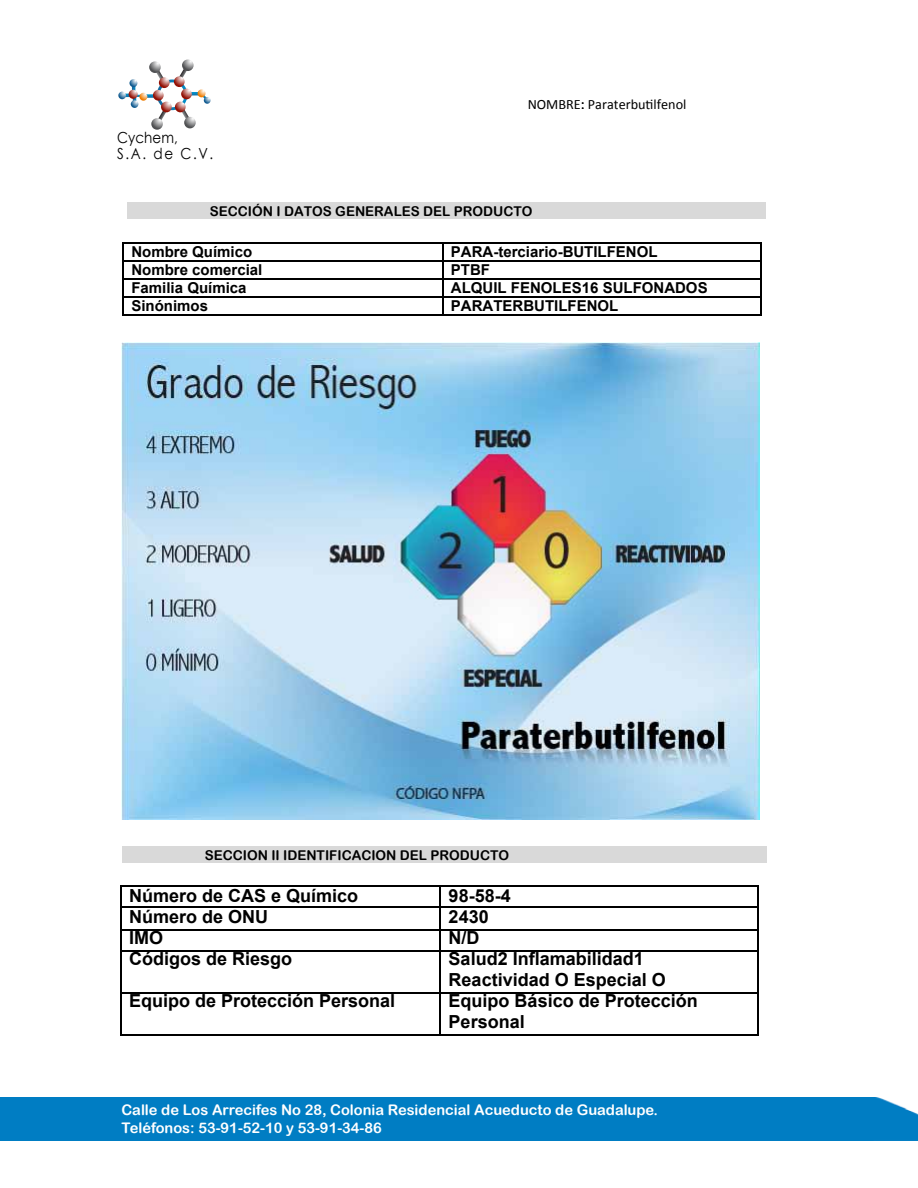
<style>
.page{position:relative;width:918px;height:1188px;background:#fff}
.page>*{position:absolute;margin:0;border:0;box-sizing:border-box;transform-origin:0 0}
.t1{font:700 18px/21px "Arial";color:#000}
.t2{font:15.3px/16.2px "Century Gothic";letter-spacing:.005em;color:#000;scale:.89 1}
.t3{font:700 15px "Arial";color:#000}
.t4{font:14.7px/17.5px "Arial Rounded MT Bold";color:#fff}
.t5{font:14.25px "Calibri";color:#000}
.t6{font:13.5px "Arial Rounded MT Bold";color:#000}
</style>
<div class="page">
<div style="left:0;top:1097px;width:918px;height:44px;background:#007dc3"></div>
<div style="left:128px;top:202px;width:638px;height:17px;background:#d9d9d9"></div>
<hr style="left:124px;top:242px;width:318px;height:2px;background:#000">
<hr style="left:443px;top:242px;width:317px;height:2px;background:#000">
<hr style="left:124px;top:260px;width:318px;height:2px;background:#000">
<hr style="left:443px;top:260px;width:317px;height:2px;background:#000">
<hr style="left:124px;top:278px;width:318px;height:2px;background:#000">
<hr style="left:443px;top:278px;width:317px;height:2px;background:#000">
<hr style="left:124px;top:296px;width:318px;height:2px;background:#000">
<hr style="left:443px;top:296px;width:317px;height:2px;background:#000">
<svg style="left:122px;top:242px;width:2px;height:74px"></svg>
<hr style="left:124px;top:314px;width:318px;height:2px;background:#000">
<svg style="left:442px;top:242px;width:1px;height:74px"></svg>
<hr style="left:443px;top:314px;width:317px;height:2px;background:#000">
<svg style="left:760px;top:242px;width:1px;height:74px"></svg>
<svg style="left:118px;top:59px;width:93px;height:71px"></svg>
<div style="left:122px;top:846px;width:645px;height:16px;background:#d9d9d9"></div>
<hr style="left:122px;top:885px;width:318px;height:2px;background:#000">
<hr style="left:441px;top:885px;width:317px;height:2px;background:#000">
<svg style="left:120px;top:885px;width:2px;height:23px"></svg>
<hr style="left:122px;top:906px;width:318px;height:2px;background:#000">
<hr style="left:441px;top:906px;width:317px;height:2px;background:#000">
<hr style="left:120px;top:908px;width:2px;height:21px;background:#000">
<hr style="left:122px;top:929px;width:318px;height:1px;background:#000">
<hr style="left:441px;top:929px;width:317px;height:1px;background:#000">
<hr style="left:120px;top:930px;width:2px;height:20px;background:#000">
<hr style="left:122px;top:950px;width:318px;height:1px;background:#000">
<svg style="left:440px;top:885px;width:1px;height:66px"></svg>
<hr style="left:441px;top:950px;width:317px;height:1px;background:#000">
<svg style="left:758px;top:885px;width:1px;height:66px"></svg>
<hr style="left:120px;top:951px;width:2px;height:41px;background:#000">
<hr style="left:440px;top:951px;width:1px;height:41px;background:#000">
<hr style="left:758px;top:951px;width:1px;height:41px;background:#000">
<hr style="left:122px;top:992px;width:318px;height:1px;background:#000">
<hr style="left:441px;top:992px;width:317px;height:1px;background:#000">
<hr style="left:120px;top:993px;width:2px;height:41px;background:#000">
<hr style="left:122px;top:1034px;width:318px;height:1px;background:#000">
<hr style="left:440px;top:993px;width:1px;height:41px;background:#000">
<hr style="left:441px;top:1034px;width:317px;height:1px;background:#000">
<hr style="left:758px;top:993px;width:1px;height:41px;background:#000">
<img style="left:121px;top:343px;width:639px;height:477px">
<p class="t2" style="left:117px;top:129px;width:110px">Cychem,<br>S.A. de C.V.</p>
<p class="t5" style="left:528px;top:96px;width:160px">NOMBRE: Paraterbutilfenol</p>
<p class="t6" style="left:210px;top:203px;width:324px">SECCIÓN I DATOS GENERALES DEL PRODUCTO</p>
<p class="t3" style="left:131px;top:242px;width:122px">Nombre Químico</p>
<p class="t3" style="left:451px;top:242px;width:208px">PARA-terciario-BUTILFENOL</p>
<p class="t3" style="left:131px;top:260px;width:132px">Nombre comercial</p>
<p class="t3" style="left:451px;top:260px;width:41px">PTBF</p>
<p class="t3" style="left:131px;top:278px;width:117px">Familia Química</p>
<p class="t3" style="left:451px;top:278px;width:258px">ALQUIL FENOLES16 SULFONADOS</p>
<p class="t3" style="left:131px;top:296px;width:78px">Sinónimos</p>
<p class="t3" style="left:451px;top:296px;width:169px">PARATERBUTILFENOL</p>
<p class="t6" style="left:205px;top:847px;width:306px">SECCION II IDENTIFICACION DEL PRODUCTO</p>
<p class="t1" style="left:129px;top:886px;width:231px">Número de CAS e Químico</p>
<p class="t1" style="left:449px;top:886px;width:64px">98-58-4</p>
<p class="t1" style="left:129px;top:907px;width:141px">Número de ONU</p>
<p class="t1" style="left:449px;top:907px;width:42px">2430</p>
<p class="t1" style="left:129px;top:928px;width:36px">IMO</p>
<p class="t1" style="left:449px;top:928px;width:32px">N/D</p>
<p class="t1" style="left:129px;top:949px;width:165px">Códigos de Riesgo</p>
<p class="t1" style="left:449px;top:949px;width:219px">Salud2 Inflamabilidad1<br>Reactividad O Especial O</p>
<p class="t1" style="left:129px;top:991px;width:268px">Equipo de Protección Personal</p>
<p class="t1" style="left:449px;top:991px;width:251px">Equipo Básico de Protección<br>Personal</p>
<p class="t4" style="left:122px;top:1101px;width:538px">Calle de Los Arrecifes No 28, Colonia Residencial Acueducto de Guadalupe.<br>Teléfonos: 53-91-52-10 y 53-91-34-86</p>
</div>
